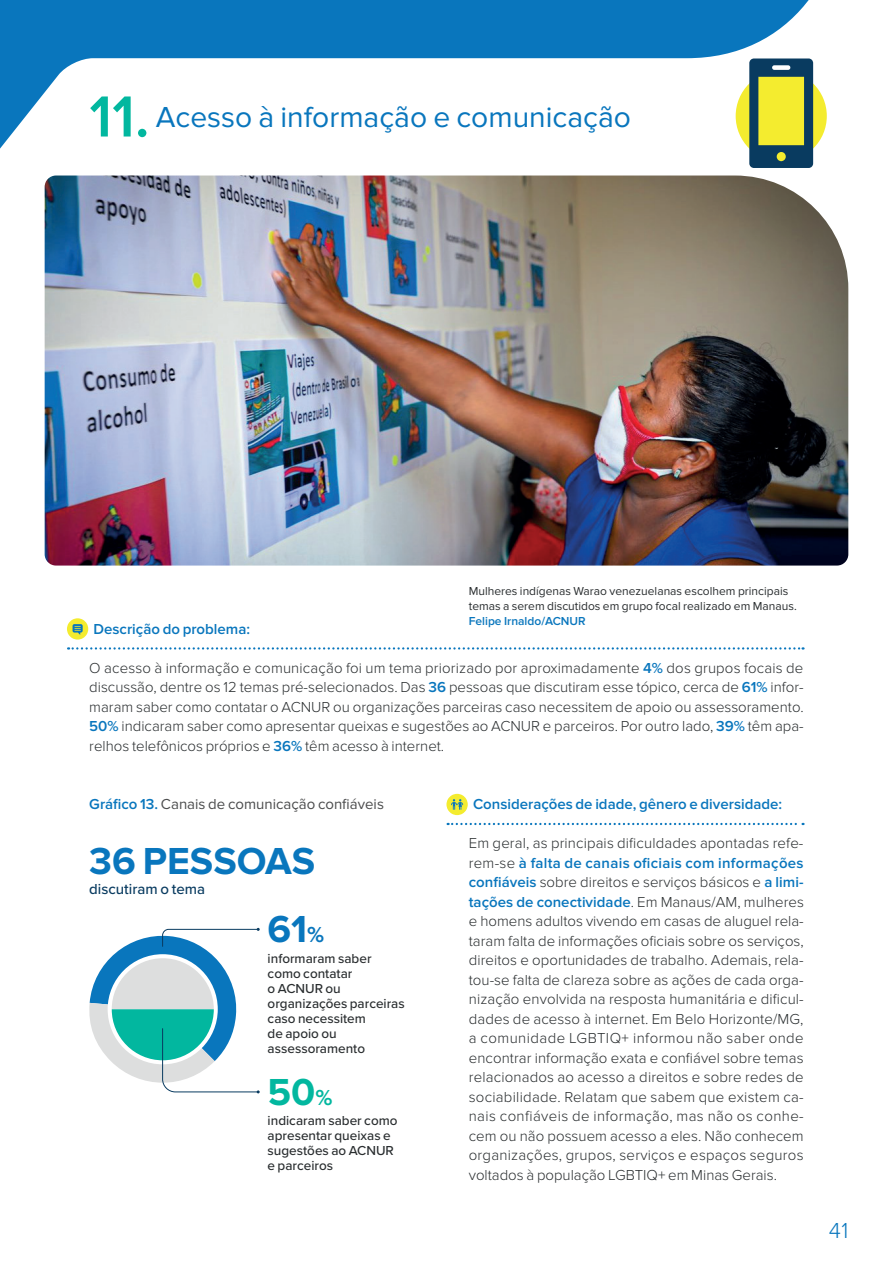
<style>
.page{position:relative;width:893px;height:1263px;background:#fff}
.page>*{position:absolute;margin:0;border:0;box-sizing:border-box;transform-origin:0 0}
.t1{font:700 39px "Proxima Nova";color:#0976bd}
.t2{font:700 39px "Proxima Nova";color:#02b79f}
.t3{font:30px "Proxima Nova";color:#0976bd}
.t4{font:300 22.5px "Proxima Nova";color:#0976bd}
.t5{font:300 15px/19.5px "Proxima Nova";color:#292d2f;text-align:justify}
.t6{font:600 15px "Proxima Nova";color:#0976bd}
.t7{font:15px "Proxima Nova";color:#4b4c4d}
.t8{font:500 15px "Proxima Nova";color:#093b60}
.t9{font:500 13.5px/15px "Proxima Nova";color:#292d2f}
.t10{font:12px/15px "Proxima Nova";color:#292d2f}
.t11{font:600 12px "Proxima Nova";color:#0976bd}
.s1{font-weight:600;font-size:60px;color:#02b79f}
.s2{font-weight:600;color:#0976bd}
.s3{font-size:22.5px}
</style>
<div class="page">
<img style="left:45px;top:370px;width:803px;height:196px">
<img style="left:0;top:0;width:849px;height:370px">
<svg style="left:68px;top:647px;width:735px;height:3px"></svg>
<svg style="left:67px;top:618px;width:21px;height:22px"></svg>
<div style="left:736px;top:70px;width:91px;height:92px;background:#f4ec2f;border-radius:50%"></div>
<svg style="left:448px;top:823px;width:355px;height:2px"></svg>
<svg style="left:446px;top:794px;width:22px;height:21px"></svg>
<svg style="left:89px;top:928px;width:171px;height:165px"></svg>
<svg style="left:749px;top:58px;width:64px;height:110px"></svg>
<h2 class="t3" style="left:89px;top:100px;width:543px"><span class="s1">11.</span> Acesso à informação e comunicação</h2>
<p class="t10" style="left:469px;top:583px;width:329px">Mulheres indígenas Warao venezuelanas escolhem principais temas a serem discutidos em grupo focal realizado em Manaus.</p>
<p class="t11" style="left:469px;top:614px;width:118px">Felipe Irnaldo/ACNUR</p>
<p class="t6" style="left:94px;top:620px;width:158px">Descrição do problema:</p>
<p class="t5" style="left:89px;top:658px;width:716px">O acesso à informação e comunicação foi um tema priorizado por aproximadamente <span class="s2">4%</span> dos grupos focais de discussão, dentre os 12 temas pré-selecionados. Das <span class="s2">36</span> pessoas que discutiram esse tópico, cerca de <span class="s2">61%</span> infor&shy;maram saber como contatar o ACNUR ou organizações parceiras caso necessitem de apoio ou assessoramento.<br><span class="s2">50%</span> indicaram saber como apresentar queixas e sugestões ao ACNUR e parceiros. Por outro lado, <span class="s2">39%</span> têm apa&shy;relhos telefônicos próprios e <span class="s2">36%</span> têm acesso à internet.</p>
<p class="t7" style="left:89px;top:796px;width:296px"><span class="s2">Gráfico 13.</span> Canais de comunicação confiáveis</p>
<h1 class="t1" style="left:89px;top:839px;width:227px">36 PESSOAS</h1>
<p class="t8" style="left:89px;top:877px;width:117px">discutiram o tema</p>
<h1 class="t1" style="left:268px;top:907px;width:58px">61<span class="s3">%</span></h1>
<p class="t9" style="left:268px;top:950px;width:139px">informaram saber como contatar<br>o ACNUR ou organizações parceiras caso necessitem<br>de apoio ou assessoramento</p>
<h1 class="t2" style="left:268px;top:1069px;width:66px">50<span class="s3">%</span></h1>
<p class="t9" style="left:268px;top:1112px;width:131px">indicaram saber como apresentar queixas e sugestões ao ACNUR e parceiros</p>
<p class="t6" style="left:473px;top:796px;width:311px">Considerações de idade, gênero e diversidade:</p>
<p class="t5" style="left:469px;top:834px;width:337px">Em geral, as principais dificuldades apontadas refe&shy;rem-se <span class="s2">à falta de canais oficiais com informações confiáveis</span> sobre direitos e serviços básicos e <span class="s2">a limi&shy;tações de conectividade</span>. Em Manaus/AM, mulheres e homens adultos vivendo em casas de aluguel rela&shy;taram falta de informações oficiais sobre os serviços, direitos e oportunidades de trabalho. Ademais, rela&shy;tou-se falta de clareza sobre as ações de cada orga&shy;nização envolvida na resposta humanitária e dificul&shy;dades de acesso à internet. Em Belo Horizonte/MG, a comunidade LGBTIQ+ informou não saber onde encontrar informação exata e confiável sobre temas relacionados ao acesso a direitos e sobre redes de sociabilidade. Relatam que sabem que existem ca&shy;nais confiáveis de informação, mas não os conhe&shy;cem ou não possuem acesso a eles. Não conhecem organizações, grupos, serviços e espaços seguros voltados à população LGBTIQ+ em Minas Gerais.</p>
<h3 class="t4" style="left:829px;top:1218px;width:21px">41</h3>
</div>
